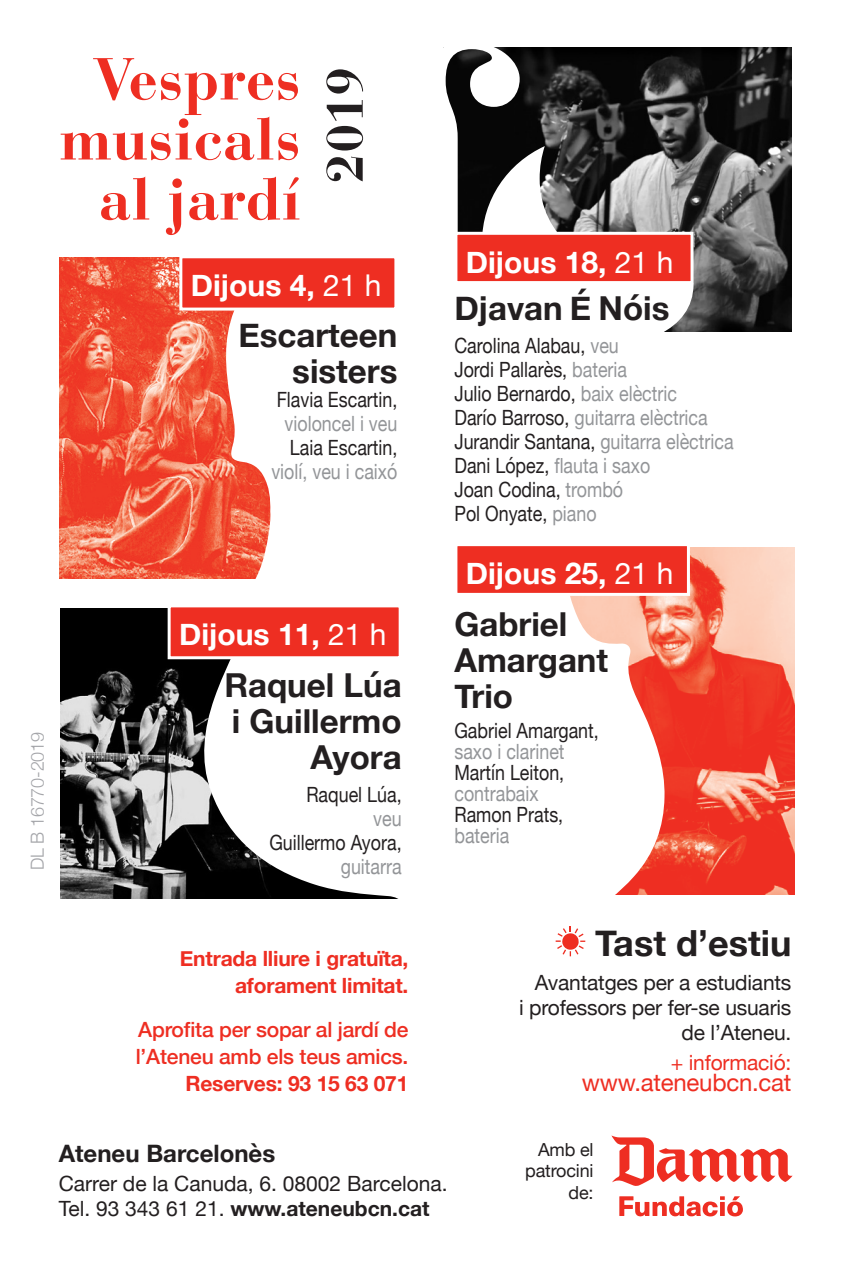
<style>
.page{position:relative;width:851px;height:1276px;background:#fff}
.page>*{position:absolute;margin:0;border:0;box-sizing:border-box;transform-origin:0 0}
.t1{font:700 58.8px/60px "Bauer Bodoni";color:#ee2e22;text-align:right}
.t2{font:700 51px "Bauer Bodoni";color:#231f20}
.t3{font:700 36px "Helvetica Neue";color:#231f20}
.t4{font:700 33px/36px "Helvetica Neue";color:#231f20;text-align:right}
.t5{font:700 30px "Helvetica Neue";color:#fff}
.t6{font:24px "Helvetica Neue";letter-spacing:-.01em;color:#ee2e22}
.t7{font:700 24px "Helvetica Neue";color:#231f20}
.t8{font:21px/24px "Helvetica Neue";color:#231f20;scale:.85 1}
.t9{font:21px/25.2px "Helvetica Neue";color:#231f20}
.t10{font:21px "Helvetica Neue";color:#939598;scale:.85 1}
.t11{font:700 21px/27px "Helvetica Neue";letter-spacing:-.01em;color:#ee2e22;text-align:right}
.t12{font:500 21px/27px "Helvetica Neue";letter-spacing:-.01em;color:#ee2e22}
.t13{font:21px "Helvetica Neue";letter-spacing:-.01em;color:#ee2e22}
.t14{font:18px/21.6px "Helvetica Neue";letter-spacing:-.01em;color:#231f20;text-align:right}
.t15{font:300 18px "Helvetica Neue";letter-spacing:-.01em;color:#a4a5a9}
.s1{font-weight:400}
.s2{color:#939598}
.s3{font-weight:700}
</style>
<div class="page">
<img style="left:60px;top:257px;width:105px;height:321px">
<svg style="left:165px;top:257px;width:106px;height:322px"></svg>
<img style="left:60px;top:608px;width:140px;height:290px">
<svg style="left:200px;top:659px;width:199px;height:240px"></svg>
<img style="left:689px;top:547px;width:105px;height:347px">
<img style="left:693px;top:47px;width:98px;height:285px">
<svg style="left:569px;top:557px;width:134px;height:400px"></svg>
<svg style="left:443px;top:47px;width:250px;height:285px"></svg>
<svg style="left:611px;top:1135px;width:181px;height:51px"></svg>
<svg style="left:619px;top:1196px;width:123px;height:21px"></svg>
<div style="left:181px;top:257px;width:215px;height:52px;background:#ee2e22"></div>
<div style="left:179px;top:255px;width:218px;height:55px;border:3px solid #fff"></div>
<div style="left:169px;top:606px;width:231px;height:52px;background:#ee2e22"></div>
<div style="left:168px;top:604px;width:233px;height:55px;border:3px solid #fff"></div>
<div style="left:456px;top:233px;width:236px;height:49px;background:#ee2e22"></div>
<div style="left:454px;top:232px;width:239px;height:52px;border:3px solid #fff"></div>
<div style="left:456px;top:544px;width:232px;height:50px;background:#ee2e22"></div>
<div style="left:454px;top:543px;width:235px;height:53px;border:3px solid #fff"></div>
<svg style="left:555px;top:927px;width:30px;height:29px"></svg>
<h1 class="t1" style="left:60px;top:49px;width:243px">Vespres musicals al jardí</h1>
<h2 class="t2" style="left:314px;top:183px;width:117px;rotate:-90deg">2019</h2>
<h3 class="t5" style="left:191px;top:262px;width:192px">Dijous 4, <span class="s1">21 h</span></h3>
<h3 class="t4" style="left:238px;top:318px;width:160px">Escarteen sisters</h3>
<p class="t8" style="left:276px;top:388px;width:143px">Flavia Escartin,</p>
<p class="t10" style="left:284px;top:408px;width:134px">violoncel i veu</p>
<p class="t8" style="left:290px;top:436px;width:128px">Laia Escartin,</p>
<p class="t10" style="left:271px;top:456px;width:150px">violí, veu i caixó</p>
<p class="t15" style="left:23px;top:870px;width:140px;rotate:-90deg">DL B 16770-2019</p>
<h3 class="t5" style="left:179px;top:611px;width:209px">Dijous 11, <span class="s1">21 h</span></h3>
<h3 class="t4" style="left:224px;top:668px;width:179px">Raquel Lúa i Guillermo<br>Ayora</h3>
<p class="t8" style="left:306px;top:783px;width:114px">Raquel Lúa,</p>
<p class="t10" style="left:373px;top:803px;width:35px">veu</p>
<p class="t8" style="left:269px;top:831px;width:157px">Guillermo Ayora,</p>
<p class="t10" style="left:341px;top:851px;width:73px">guitarra</p>
<h3 class="t5" style="left:466px;top:238px;width:209px">Dijous 18, <span class="s1">21 h</span></h3>
<h3 class="t4" style="left:454px;top:291px;width:216px">Djavan É Nóis</h3>
<p class="t8" style="left:454px;top:334px;width:330px">Carolina Alabau, <span class="s2">veu<br></span>Jordi Pallarès, <span class="s2">bateria<br></span>Julio Bernardo, <span class="s2">baix elèctric<br></span>Darío Barroso, <span class="s2">guitarra elèctrica<br></span>Jurandir Santana, <span class="s2">guitarra elèctrica<br></span>Dani López, <span class="s2">flauta i saxo<br></span>Joan Codina, <span class="s2">trombó<br></span>Pol Onyate, <span class="s2">piano</span></p>
<h3 class="t5" style="left:466px;top:550px;width:209px">Dijous 25, <span class="s1">21 h</span></h3>
<h3 class="t4" style="left:454px;top:607px;width:155px;text-align:left">Gabriel<br>Amargant<br>Trio</h3>
<p class="t8" style="left:454px;top:719px;width:171px">Gabriel Amargant,</p>
<p class="t10" style="left:454px;top:736px;width:131px">saxo i clarinet</p>
<p class="t8" style="left:454px;top:761px;width:131px">Martín Leiton,</p>
<p class="t10" style="left:454px;top:778px;width:101px">contrabaix</p>
<p class="t8" style="left:454px;top:803px;width:129px">Ramon Prats,</p>
<p class="t10" style="left:454px;top:820px;width:66px">bateria</p>
<p class="t11" style="left:180px;top:945px;width:230px">Entrada lliure i gratuïta, aforament limitat.</p>
<p class="t12" style="left:136px;top:1014px;width:274px">Aprofita per sopar al jardí de l’Ateneu amb els teus amics.</p>
<p class="t11" style="left:185px;top:1070px;width:224px">Reserves: 93 15 63 071</p>
<p class="t7" style="left:59px;top:1134px;width:218px">Ateneu Barcelonès</p>
<p class="t9" style="left:59px;top:1172px;width:390px">Carrer de la Canuda, 6. 08002 Barcelona.<br>Tel. 93 343 61 21. <span class="s3">www.ateneubcn.cat</span></p>
<h3 class="t3" style="left:595px;top:915px;width:197px">Tast d’estiu</h3>
<p class="t9" style="left:519px;top:971px;width:274px;text-align:right">Avantatges per a estudiants<br>i professors per fer-se usuaris de l’Ateneu.</p>
<p class="t13" style="left:670px;top:1047px;width:122px">+ informació:</p>
<p class="t6" style="left:581px;top:1065px;width:211px">www.ateneubcn.cat</p>
<p class="t14" style="left:525px;top:1139px;width:70px">Amb el patrocini de:</p>
</div>
